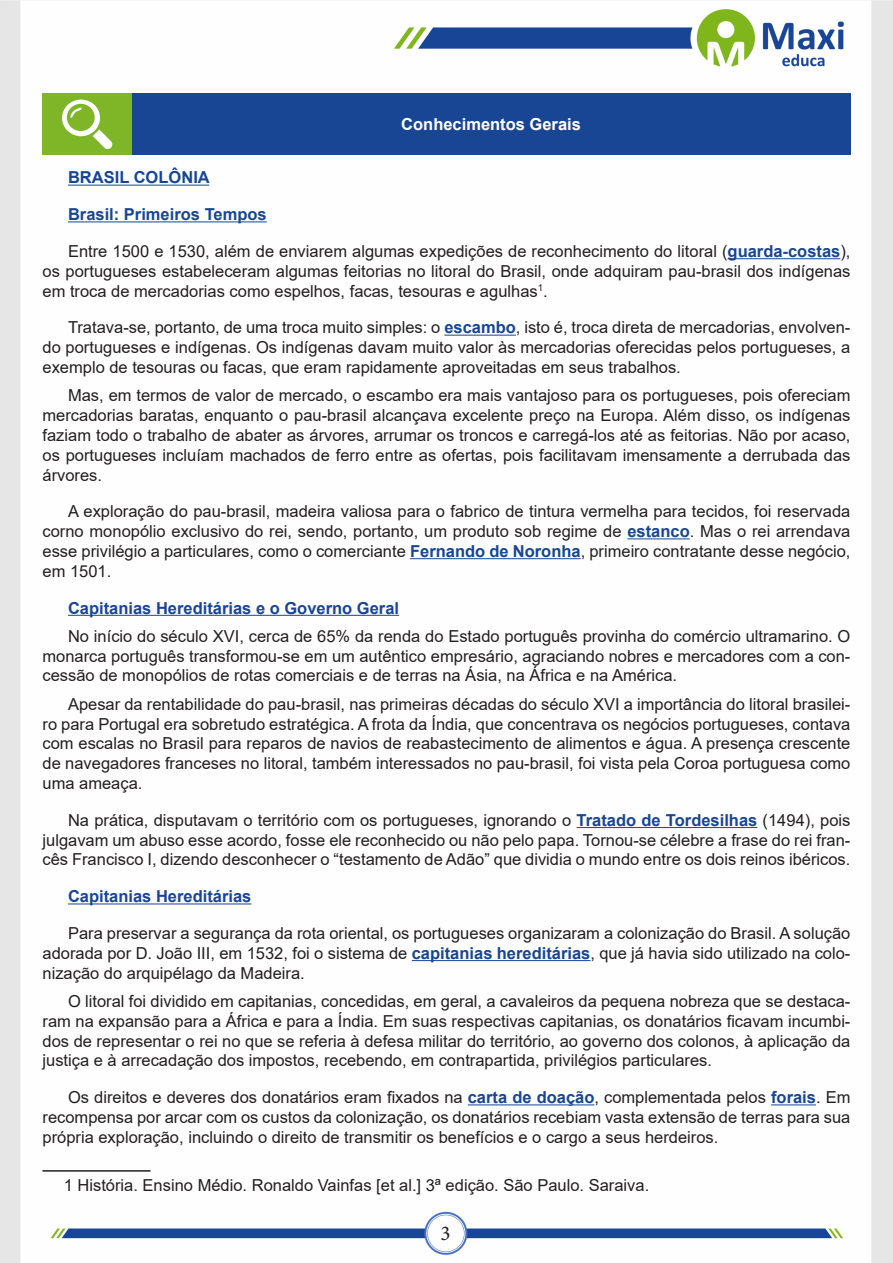
<style>
.page{position:relative;width:893px;height:1263px;background:#fff}
.page>*{position:absolute;margin:0;border:0;box-sizing:border-box;transform-origin:0 0}
.t1{font:21px "Minion Pro";color:#231f20}
.Texto{font:16.5px/19.8px "Arial";color:#231f20;text-align:justify}
.t2{font:700 16.5px "Arial";color:#184695}
.Titulo_de_Caixa{font:700 16.5px "Arial";color:#fff}
.s1{font-weight:700;color:#184695}
</style>
<div class="page">
<img style="left:0;top:0;width:893px;height:1263px">
<hr style="left:68px;top:185px;width:141px;height:1px;background:#184695">
<hr style="left:68px;top:222px;width:199px;height:1px;background:#184695">
<hr style="left:728px;top:258px;width:112px;height:1px;background:#184695">
<hr style="left:444px;top:335px;width:72px;height:1px;background:#184695">
<hr style="left:627px;top:538px;width:63px;height:1px;background:#184695">
<hr style="left:410px;top:558px;width:171px;height:1px;background:#184695">
<hr style="left:68px;top:615px;width:331px;height:1px;background:#184695">
<hr style="left:577px;top:827px;width:180px;height:1px;background:#184695">
<hr style="left:68px;top:903px;width:183px;height:1px;background:#184695">
<hr style="left:412px;top:960px;width:178px;height:1px;background:#184695">
<hr style="left:468px;top:1104px;width:126px;height:1px;background:#184695">
<hr style="left:771px;top:1104px;width:45px;height:1px;background:#184695">
<div style="left:43px;top:94px;width:89px;height:61px;background:#7fb628"></div>
<div style="left:132px;top:94px;width:718px;height:61px;background:#184695"></div>
<svg style="left:62px;top:100px;width:51px;height:49px"></svg>
<hr style="left:43px;top:1170px;width:108px;height:2px;background:#231f20">
<p class="Titulo_de_Caixa" style="left:401px;top:113px;width:181px">Conhecimentos Gerais</p>
<p class="t2" style="left:68px;top:166px;width:143px">BRASIL COLÔNIA</p>
<p class="t2" style="left:68px;top:203px;width:200px">Brasil: Primeiros Tempos</p>
<p class="Texto" style="left:43px;top:241px;width:809px;text-indent:26px">Entre 1500 e 1530, além de enviarem algumas expedições de reconhecimento do litoral (<span class="s1">guarda-costas</span>), os portugueses estabeleceram algumas feitorias no litoral do Brasil, onde adquiram pau-brasil dos indígenas em troca de mercadorias como espelhos, facas, tesouras e agulhas<sup>1</sup>.</p>
<p class="Texto" style="left:43px;top:318px;width:809px;text-indent:26px">Tratava-se, portanto, de uma troca muito simples: o <span class="s1">escambo</span>, isto é, troca direta de mercadorias, envolven&shy;do portugueses e indígenas. Os indígenas davam muito valor às mercadorias oferecidas pelos portugueses, a exemplo de tesouras ou facas, que eram rapidamente aproveitadas em seus trabalhos.</p>
<p class="Texto" style="left:43px;top:385px;width:809px;text-indent:26px">Mas, em termos de valor de mercado, o escambo era mais vantajoso para os portugueses, pois ofereciam mercadorias baratas, enquanto o pau-brasil alcançava excelente preço na Europa. Além disso, os indígenas faziam todo o trabalho de abater as árvores, arrumar os troncos e carregá-los até as feitorias. Não por acaso, os portugueses incluíam machados de ferro entre as ofertas, pois facilitavam imensamente a derrubada das árvores.</p>
<p class="Texto" style="left:43px;top:501px;width:809px;text-indent:26px">A exploração do pau-brasil, madeira valiosa para o fabrico de tintura vermelha para tecidos, foi reservada corno monopólio exclusivo do rei, sendo, portanto, um produto sob regime de <span class="s1">estanco</span>. Mas o rei arrendava esse privilégio a particulares, como o comerciante <span class="s1">Fernando de Noronha</span>, primeiro contratante desse negócio, em 1501.</p>
<p class="t2" style="left:68px;top:596px;width:333px">Capitanias Hereditárias e o Governo Geral</p>
<p class="Texto" style="left:43px;top:626px;width:809px;text-indent:26px">No início do século XVI, cerca de 65% da renda do Estado português provinha do comércio ultramarino. O monarca português transformou-se em um autêntico empresário, agraciando nobres e mercadores com a con&shy;cessão de monopólios de rotas comerciais e de terras na Ásia, na África e na América.</p>
<p class="Texto" style="left:43px;top:694px;width:809px;text-indent:26px">Apesar da rentabilidade do pau-brasil, nas primeiras décadas do século XVI a importância do litoral brasilei&shy;ro para Portugal era sobretudo estratégica. A frota da Índia, que concentrava os negócios portugueses, contava com escalas no Brasil para reparos de navios de reabastecimento de alimentos e água. A presença crescente de navegadores franceses no litoral, também interessados no pau-brasil, foi vista pela Coroa portuguesa como uma ameaça.</p>
<p class="Texto" style="left:43px;top:810px;width:809px;text-indent:26px">Na prática, disputavam o território com os portugueses, ignorando o <span class="s1">Tratado de Tordesilhas</span> (1494), pois julgavam um abuso esse acordo, fosse ele reconhecido ou não pelo papa. Tornou-se célebre a frase do rei fran&shy;cês Francisco I, dizendo desconhecer o “testamento de Adão” que dividia o mundo entre os dois reinos ibéricos.</p>
<p class="t2" style="left:68px;top:885px;width:185px">Capitanias Hereditárias</p>
<p class="Texto" style="left:43px;top:923px;width:809px;text-indent:26px">Para preservar a segurança da rota oriental, os portugueses organizaram a colonização do Brasil. A solução adorada por D. João III, em 1532, foi o sistema de <span class="s1">capitanias hereditárias</span>, que já havia sido utilizado na colo&shy;nização do arquipélago da Madeira.</p>
<p class="Texto" style="left:43px;top:991px;width:809px;text-indent:26px">O litoral foi dividido em capitanias, concedidas, em geral, a cavaleiros da pequena nobreza que se destaca&shy;ram na expansão para a África e para a Índia. Em suas respectivas capitanias, os donatários ficavam incumbi&shy;dos de representar o rei no que se referia à defesa militar do território, ao governo dos colonos, à aplicação da justiça e à arrecadação dos impostos, recebendo, em contrapartida, privilégios particulares.</p>
<p class="Texto" style="left:43px;top:1087px;width:809px;text-indent:26px">Os direitos e deveres dos donatários eram fixados na <span class="s1">carta de doação</span>, complementada pelos <span class="s1">forais</span>. Em recompensa por arcar com os custos da colonização, os donatários recebiam vasta extensão de terras para sua própria exploração, incluindo o direito de transmitir os benefícios e o cargo a seus herdeiros.</p>
<p class="Texto" style="left:64px;top:1175px;width:587px">1 História. Ensino Médio. Ronaldo Vainfas [et al.] 3ª edição. São Paulo. Saraiva.</p>
<p class="t1" style="left:440px;top:1219px;width:12px">3</p>
</div>
